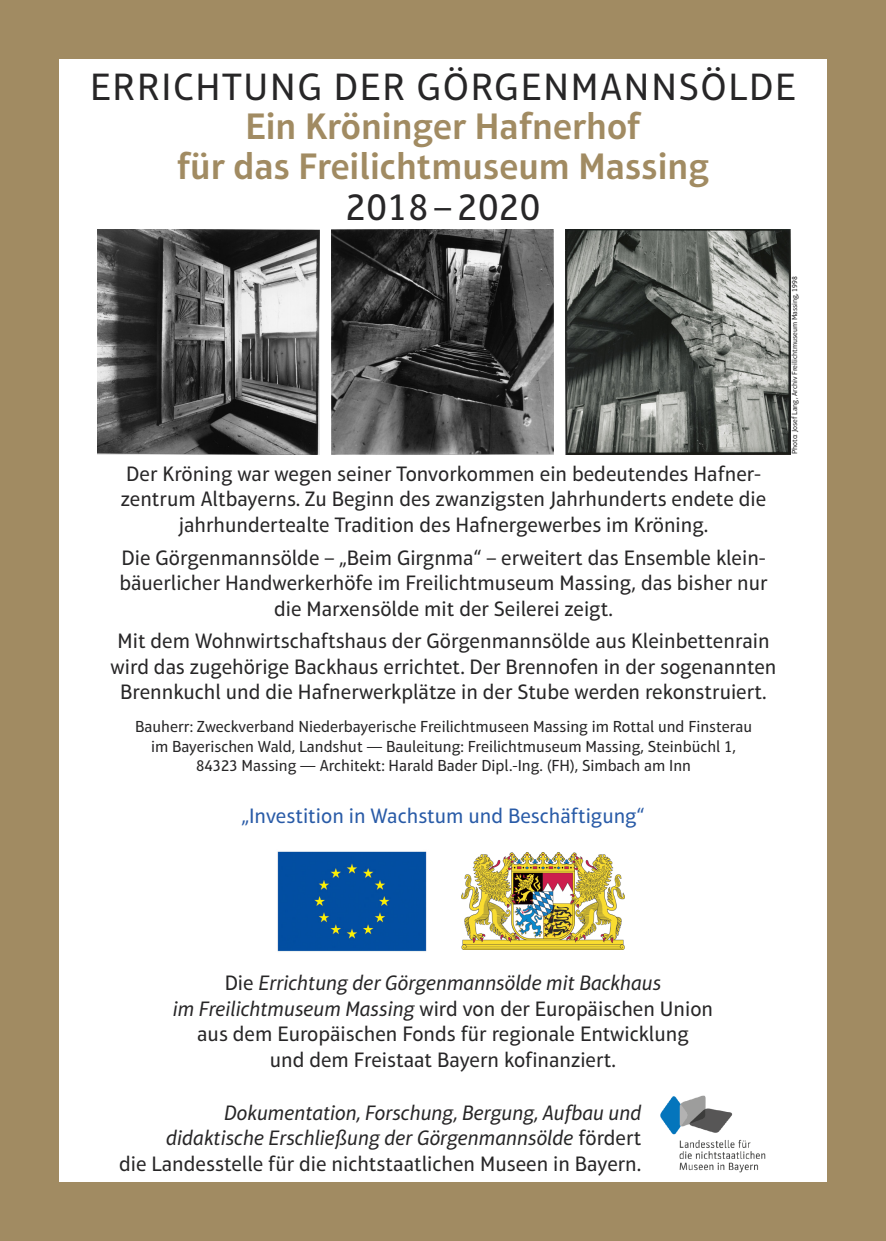
<style>
.page{position:relative;width:886px;height:1241px;background:#fff}
.page>*{position:absolute;margin:0;border:0;box-sizing:border-box;transform-origin:0 0}
.t1{font:38.75px "Aptifer Sans LT Pro";letter-spacing:.05em;color:#272627}
.t2{font:38.75px "Aptifer Sans LT Pro";letter-spacing:.025em;color:#272627}
.t3{font:600 37.5px/39.4px "Aptifer Sans LT Pro";color:#a18b62;text-align:center}
.t4{font:21.25px/25.5px "Aptifer Sans LT Pro";color:#272627;text-align:center}
.t5{font:italic 21.25px/25.5px "Aptifer Sans LT Pro";color:#272627;text-align:right}
.t6{font:21.25px "Aptifer Sans LT Pro";color:#295ba7}
.t7{font:16.25px/19.5px "Aptifer Sans LT Pro";color:#272627;text-align:center}
.t8{font:7.5px "Aptifer Sans LT Pro";color:#272627}
.s1{font-style:italic}
.s2{font-style:normal}
</style>
<div class="page">
<div style="left:0;top:0;width:886px;height:58px;background:#a18b62"></div>
<div style="left:0;top:1182px;width:886px;height:58px;background:#a18b62"></div>
<div style="left:0;top:0;width:58px;height:1240px;background:#a18b62"></div>
<div style="left:827px;top:0;width:59px;height:1240px;background:#a18b62"></div>
<img style="left:98px;top:229px;width:222px;height:225px">
<img style="left:332px;top:229px;width:222px;height:225px">
<img style="left:566px;top:229px;width:224px;height:225px">
<img style="left:277px;top:851px;width:150px;height:101px">
<img style="left:461px;top:852px;width:163px;height:97px">
<img style="left:660px;top:1095px;width:106px;height:78px">
<h1 class="t1" style="left:90px;top:72px;width:707px">ERRICHTUNG DER GÖRGENMANNSÖLDE</h1>
<h2 class="t3" style="left:177px;top:110px;width:534px">Ein Kröninger Hafnerhof<br>für das Freilichtmuseum Massing</h2>
<h1 class="t2" style="left:346px;top:191px;width:196px">2018–2020</h1>
<p class="t4" style="left:121px;top:462px;width:647px">Der Kröning war wegen seiner Tonvorkommen ein bedeutendes Hafner&shy;zentrum Altbayerns. Zu Beginn des zwanzigsten Jahrhunderts endete die jahrhundertealte Tradition des Hafnergewerbes im Kröning.</p>
<p class="t4" style="left:119px;top:546px;width:650px">Die Görgenmannsölde – „Beim Girgnma“ – erweitert das Ensemble klein&shy;bäuerlicher Handwerkerhöfe im Freilichtmuseum Massing, das bisher nur die Marxensölde mit der Seilerei zeigt.</p>
<p class="t4" style="left:111px;top:630px;width:667px">Mit dem Wohnwirtschaftshaus der Görgenmannsölde aus Kleinbettenrain wird das zugehörige Backhaus errichtet. Der Brennofen in der sogenannten<br>Brennkuchl und die Hafnerwerkplätze in der Stube werden rekonstruiert.</p>
<p class="t7" style="left:135px;top:718px;width:618px">Bauherr: Zweckverband Niederbayerische Freilichtmuseen Massing im Rottal und Finsterau im Bayerischen Wald, Landshut — Bauleitung: Freilichtmuseum Massing, Steinbüchl 1,<br>84323 Massing — Architekt: Harald Bader Dipl.-Ing. (FH), Simbach am Inn</p>
<p class="t6" style="left:241px;top:807px;width:405px">„Investition in Wachstum und Beschäftigung“</p>
<p class="t8" style="left:792px;top:454px;width:179px;rotate:-90deg">Photo: Josef Lang, Archiv Freilichtmuseum Massing, 1998</p>
<p class="t4" style="left:173px;top:971px;width:542px">Die <span class="s1">Errichtung der Görgenmannsölde mit Backhaus<br>im Freilichtmuseum Massing</span> wird von der Europäischen Union aus dem Europäischen Fonds für regionale Entwicklung<br>und dem Freistaat Bayern kofinanziert.</p>
<p class="t5" style="left:119px;top:1101px;width:524px">Dokumentation, Forschung, Bergung, Aufbau und<br>didaktische Erschließung der Görgenmannsölde <span class="s2">fördert<br>die Landesstelle für die nichtstaatlichen Museen in Bayern.</span></p>
</div>
